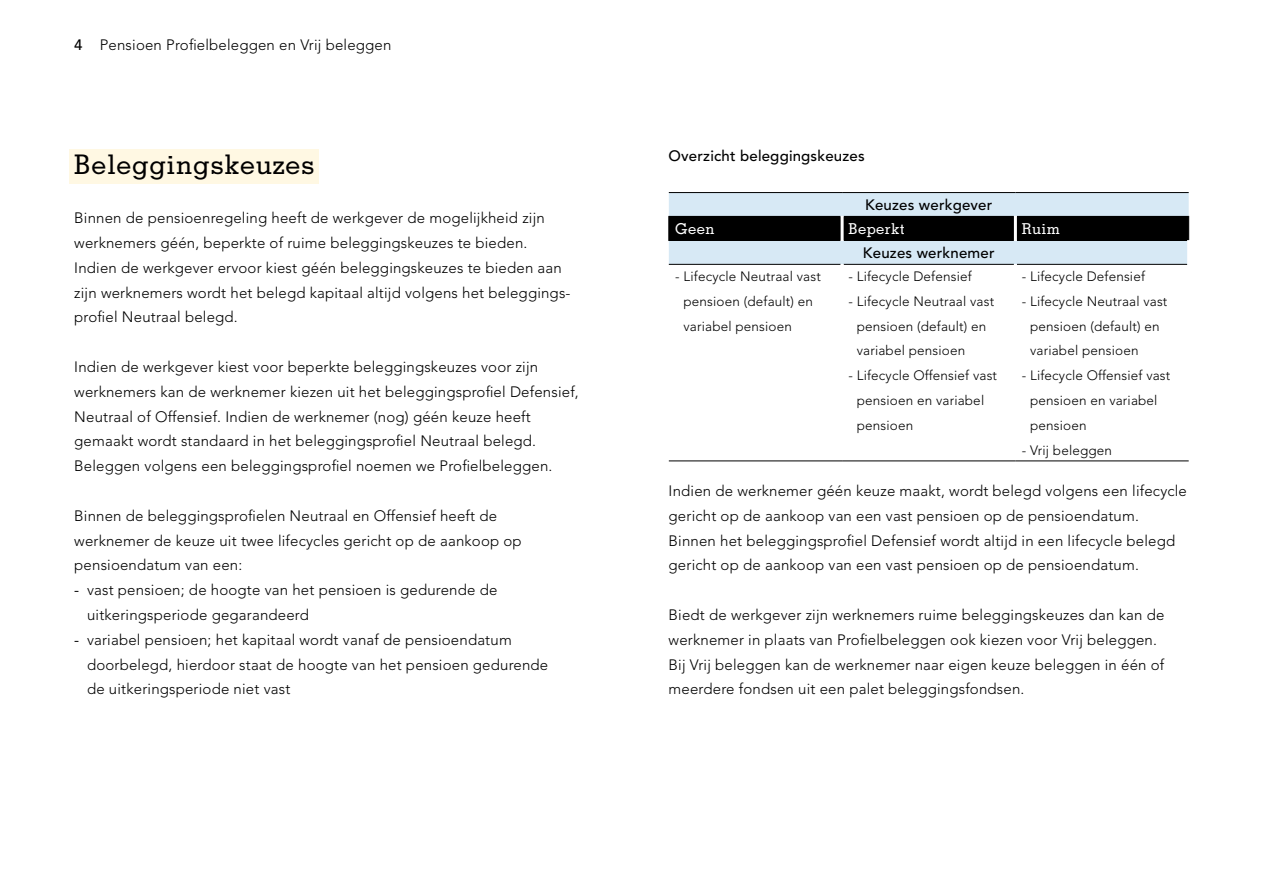
<style>
.page{position:relative;width:1263px;height:893px;background:#fff}
.page>*{position:absolute;margin:0;border:0;box-sizing:border-box;transform-origin:0 0}
.t1{font:500 27px "Memphis LT Std";letter-spacing:.025em;color:#000}
.t2{font:300 15px/24.8px "Avenir LT Std";letter-spacing:.01em;color:#000}
.t3{font:500 15px "Avenir LT Std";letter-spacing:.01em;color:#000}
.t4{font:500 15px "Memphis LT Std";letter-spacing:.025em;color:#fff}
.t5{font:300 13.5px/24.8px "Avenir LT Std";letter-spacing:.01em;color:#000}
.s1{font-weight:500}
.s2{font-weight:400}
</style>
<div class="page">
<div style="left:70px;top:149px;width:249px;height:34px;background:#fff8e3"></div>
<hr style="left:669px;top:192px;width:173px;height:1px;background:#000">
<hr style="left:842px;top:192px;width:173px;height:1px;background:#000">
<hr style="left:1015px;top:192px;width:174px;height:1px;background:#000">
<svg style="left:668px;top:193px;width:521px;height:71px;background:#919da5"></svg>
<hr style="left:669px;top:264px;width:172px;height:1px;background:#000">
<hr style="left:844px;top:264px;width:170px;height:1px;background:#000">
<hr style="left:1017px;top:264px;width:170px;height:1px;background:#000">
<hr style="left:669px;top:216px;width:172px;height:1px;background:#000">
<hr style="left:844px;top:216px;width:170px;height:1px;background:#000">
<hr style="left:1017px;top:216px;width:171px;height:1px;background:#000">
<hr style="left:669px;top:239px;width:172px;height:2px;background:#000">
<hr style="left:844px;top:239px;width:170px;height:2px;background:#000">
<hr style="left:1017px;top:239px;width:170px;height:2px;background:#000">
<hr style="left:841px;top:216px;width:3px;height:25px;background:#fff">
<hr style="left:1014px;top:216px;width:3px;height:25px;background:#fff">
<hr style="left:1187px;top:240px;width:3px;height:25px;background:#fff">
<hr style="left:669px;top:460px;width:173px;height:1px;background:#000">
<hr style="left:842px;top:460px;width:173px;height:1px;background:#000">
<hr style="left:1015px;top:460px;width:174px;height:1px;background:#000">
<p class="t2" style="left:74px;top:32px;width:319px"><span class="s1">4</span> Pensioen Profielbeleggen en Vrij beleggen</p>
<h1 class="t1" style="left:74px;top:147px;width:242px">Beleggingskeuzes</h1>
<p class="t2" style="left:74px;top:206px;width:496px">Binnen de pensioenregeling heeft de werkgever de mogelijkheid zijn werknemers géén, beperkte of ruime beleggingskeuzes te bieden.<br>Indien de werkgever ervoor kiest géén beleggingskeuzes te bieden aan zijn werknemers wordt het belegd kapitaal altijd volgens het beleggings&shy;profiel Neutraal belegd.</p>
<p class="t2" style="left:74px;top:354px;width:506px">Indien de werkgever kiest voor beperkte beleggingskeuzes voor zijn werknemers kan de werknemer kiezen uit het beleggingsprofiel Defensief, Neutraal of Offensief. Indien de werknemer (nog) géén keuze heeft gemaakt wordt standaard in het beleggingsprofiel Neutraal belegd.<br>Beleggen volgens een beleggingsprofiel noemen we Profielbeleggen.</p>
<p class="t2" style="left:74px;top:503px;width:449px">Binnen de beleggingsprofielen Neutraal en Offensief heeft de werknemer de keuze uit twee lifecycles gericht op de aankoop op pensioendatum van een:</p>
<p class="t2" style="left:87px;top:578px;width:412px;text-indent:-13px"><span class="s2">-</span> vast pensioen; de hoogte van het pensioen is gedurende de uitkeringsperiode gegarandeerd</p>
<p class="t2" style="left:87px;top:627px;width:463px;text-indent:-13px"><span class="s2">-</span> variabel pensioen; het kapitaal wordt vanaf de pensioendatum doorbelegd, hierdoor staat de hoogte van het pensioen gedurende de uitkeringsperiode niet vast</p>
<p class="t3" style="left:669px;top:147px;width:198px">Overzicht beleggingskeuzes</p>
<p class="t3" style="left:865px;top:196px;width:129px">Keuzes werkgever</p>
<p class="t4" style="left:675px;top:219px;width:41px">Geen</p>
<p class="t4" style="left:848px;top:219px;width:58px">Beperkt</p>
<p class="t4" style="left:1022px;top:219px;width:40px">Ruim</p>
<p class="t3" style="left:863px;top:244px;width:133px">Keuzes werknemer</p>
<p class="t5" style="left:683px;top:264px;width:139px;text-indent:-8px">- Lifecycle Neutraal vast pensioen (default) en variabel pensioen</p>
<p class="t5" style="left:848px;top:264px;width:125px">- Lifecycle Defensief</p>
<p class="t5" style="left:1022px;top:264px;width:125px">- Lifecycle Defensief</p>
<p class="t5" style="left:1030px;top:289px;width:139px;text-indent:-8px">- Lifecycle Neutraal vast pensioen (default) en variabel pensioen</p>
<p class="t5" style="left:1030px;top:363px;width:142px;text-indent:-8px">- Lifecycle Offensief vast pensioen en variabel pensioen</p>
<p class="t5" style="left:1022px;top:438px;width:92px">- Vrij beleggen</p>
<p class="t2" style="left:669px;top:478px;width:520px">Indien de werknemer géén keuze maakt, wordt belegd volgens een lifecycle gericht op de aankoop van een vast pensioen op de pensioendatum.<br>Binnen het beleggingsprofiel Defensief wordt altijd in een lifecycle belegd gericht op de aankoop van een vast pensioen op de pensioendatum.</p>
<p class="t2" style="left:669px;top:602px;width:497px">Biedt de werkgever zijn werknemers ruime beleggingskeuzes dan kan de werknemer in plaats van Profielbeleggen ook kiezen voor Vrij beleggen.<br>Bij Vrij beleggen kan de werknemer naar eigen keuze beleggen in één of meerdere fondsen uit een palet beleggingsfondsen.</p>
<p class="t5" style="left:857px;top:289px;width:139px;text-indent:-8px">- Lifecycle Neutraal vast pensioen (default) en variabel pensioen</p>
<p class="t5" style="left:857px;top:363px;width:142px;text-indent:-8px">- Lifecycle Offensief vast pensioen en variabel pensioen</p>
</div>
